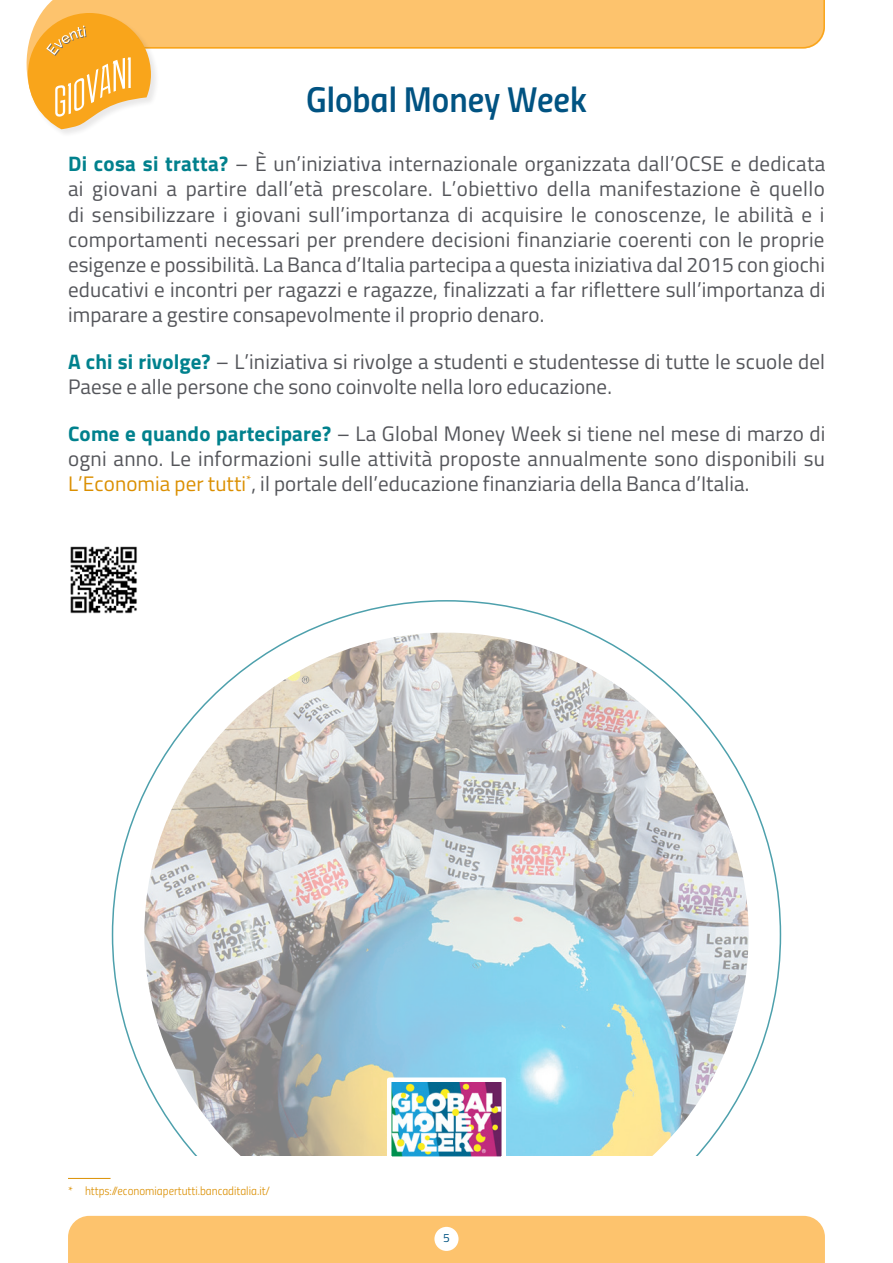
<style>
.page{position:relative;width:893px;height:1263px;background:#fff}
.page>*{position:absolute;margin:0;border:0;box-sizing:border-box;transform-origin:0 0}
.titolo{font:36px "Titillium Semibold Upright";color:#015382}
.paragrafo_testo{font:21px/25.2px "Titillium";letter-spacing:.005em;color:#54555a;text-align:justify}
.nota_link{font:12px "Titillium Light Upright";color:#db8f00}
.t1{font:12px "Titillium Regular Upright";color:#015382}
.s1{font-weight:700;color:#00818d}
.s2{color:#db8f00}
</style>
<div class="page">
<svg style="left:112px;top:600px;width:669px;height:556px"></svg>
<hr style="left:68px;top:1178px;width:43px;height:1px;background:#db8f00">
<div style="left:68px;top:1216px;width:757px;height:47px;background:#fdc36d"></div>
<div style="left:434px;top:1227px;width:25px;height:24px;background:#fff;border-radius:50%"></div>
<img style="left:392px;top:1082px;width:109px;height:74px">
<div style="left:387px;top:1077px;width:119px;height:84px;border:4px solid #fff"></div>
<img style="left:70px;top:546px;width:75px;height:76px">
<div style="left:28px;top:13px;width:132px;height:125px;background:#231f20;opacity:.1"></div>
<svg style="left:26px;top:0;width:799px;height:129px"></svg>
<p class="titolo" style="left:306px;top:72px;width:282px">Global Money Week</p>
<p class="paragrafo_testo" style="left:68px;top:150px;width:759px"><span class="s1">Di cosa si tratta?</span> – È un’iniziativa internazionale organizzata dall’OCSE e dedicata ai giovani a partire dall’età prescolare. L’obiettivo della manifestazione è quello di sensibilizzare i giovani sull’importanza di acquisire le conoscenze, le abilità e i comportamenti necessari per prendere decisioni finanziarie coerenti con le proprie esigenze e possibilità. La Banca d’Italia partecipa a questa iniziativa dal 2015 con giochi educativi e incontri per ragazzi e ragazze, finalizzati a far riflettere sull’importanza di imparare a gestire consapevolmente il proprio denaro.</p>
<p class="paragrafo_testo" style="left:68px;top:348px;width:758px"><span class="s1">A chi si rivolge?</span> – L’iniziativa si rivolge a studenti e studentesse di tutte le scuole del<br>Paese e alle persone che sono coinvolte nella loro educazione.</p>
<p class="paragrafo_testo" style="left:68px;top:420px;width:759px"><span class="s1">Come e quando partecipare?</span> – La Global Money Week si tiene nel mese di marzo di ogni anno. Le informazioni sulle attività proposte annualmente sono disponibili su <span class="s2">L’Economia per tutti</span><sup>*</sup>, il portale dell’educazione finanziaria della Banca d’Italia.</p>
<p class="nota_link" style="left:68px;top:1182px;width:204px">* https://economiapertutti.bancaditalia.it/</p>
<p class="t1" style="left:443px;top:1229px;width:8px">5</p>
</div>
